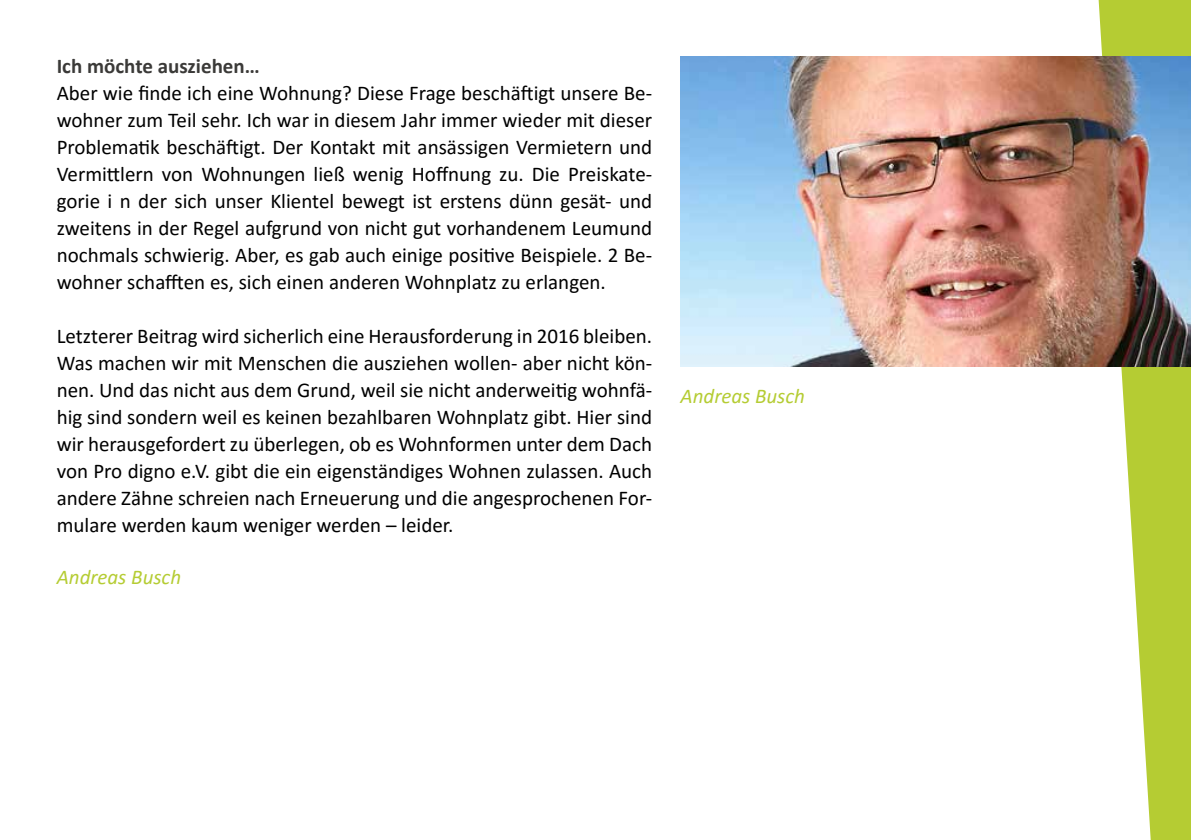
<style>
.page{position:relative;width:1191px;height:840px;background:#fff}
.page>*{position:absolute;margin:0;border:0;box-sizing:border-box;transform-origin:0 0}
.t1{font:21px/27px "Calibri";color:#000;text-align:justify}
.t2{font:italic 21px "Calibri";color:#b5cc33}
.t3{font:700 21px "Calibri";color:#3b3a38}
</style>
<div class="page">
<svg style="left:1098px;top:0;width:93px;height:839px;fill:#b5cc33"></svg>
<img style="left:680px;top:57px;width:511px;height:309px">
<p class="t3" style="left:57px;top:51px;width:204px">Ich möchte ausziehen…</p>
<p class="t1" style="left:57px;top:78px;width:597px">Aber wie finde ich eine Wohnung? Diese Frage beschäftigt unsere Be&shy;wohner zum Teil sehr. Ich war in diesem Jahr immer wieder mit dieser Problematik beschäftigt. Der Kontakt mit ansässigen Vermietern und Vermittlern von Wohnungen ließ wenig Hoffnung zu. Die Preiskate&shy;gorie i n der sich unser Klientel bewegt ist erstens dünn gesät- und zweitens in der Regel aufgrund von nicht gut vorhandenem Leumund nochmals schwierig. Aber, es gab auch einige positive Beispiele. 2 Be&shy;wohner schafften es, sich einen anderen Wohnplatz zu erlangen.</p>
<p class="t1" style="left:57px;top:321px;width:597px">Letzterer Beitrag wird sicherlich eine Herausforderung in 2016 bleiben.<br>Was machen wir mit Menschen die ausziehen wollen- aber nicht kön&shy;nen. Und das nicht aus dem Grund, weil sie nicht anderweitig wohnfä&shy;hig sind sondern weil es keinen bezahlbaren Wohnplatz gibt. Hier sind wir herausgefordert zu überlegen, ob es Wohnformen unter dem Dach von Pro digno e.V. gibt die ein eigenständiges Wohnen zulassen. Auch andere Zähne schreien nach Erneuerung und die angesprochenen For&shy;mulare werden kaum weniger werden – leider.</p>
<p class="t2" style="left:57px;top:562px;width:126px">Andreas Busch</p>
<p class="t2" style="left:680px;top:381px;width:126px">Andreas Busch</p>
</div>
